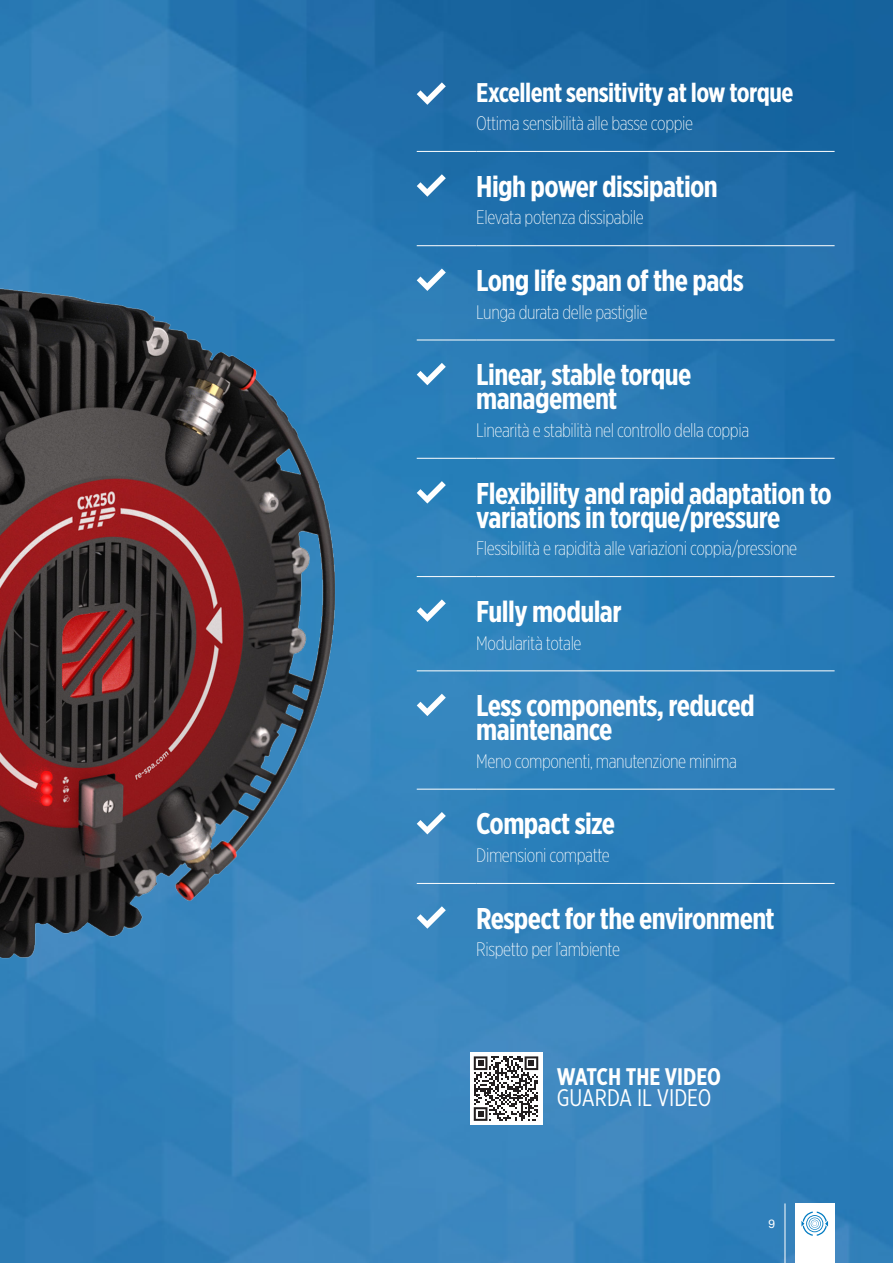
<style>
.page{position:relative;width:893px;height:1263px;background:#fff}
.page>*{position:absolute;margin:0;border:0;box-sizing:border-box;transform-origin:0 0}
.Titolo_Italiano_2{font:700 30px/24px "Gotham X Narrow";letter-spacing:-.02em;color:#fff}
.Testo_Inglese_2{font:700 30px "Gotham X Narrow";letter-spacing:-.02em;color:#fff}
.Titolo_Italiano_2-2{font:700 27px "Gotham X Narrow";letter-spacing:-.02em;color:#fff}
.t1{font:700 24px "Gotham X Narrow";color:#fff}
.t2{font:24px "Gotham X Narrow";color:#fff}
.Testo_Inglese_2-2{font:200 19.5px "Gotham X Narrow";letter-spacing:-.02em;color:#fff}
.t3{font:12px "Helvetica Neue LT Pro";color:#fff}
</style>
<div class="page">
<img style="left:0;top:0;width:893px;height:1263px">
<div style="left:470px;top:1052px;width:72px;height:73px;background:#fff"></div>
<svg style="left:474px;top:1056px;width:64px;height:65px"></svg>
<div style="left:795px;top:1203px;width:40px;height:60px;background:#fff"></div>
<svg style="left:801px;top:1211px;width:27px;height:25px"></svg>
<hr style="left:785px;top:1203px;width:1px;height:60px;background:#fff">
<hr style="left:417px;top:151px;width:59px;height:1px;background:#fff">
<hr style="left:476px;top:151px;width:359px;height:1px;background:#fff">
<hr style="left:417px;top:245px;width:59px;height:1px;background:#fff">
<hr style="left:476px;top:245px;width:359px;height:1px;background:#fff">
<hr style="left:417px;top:340px;width:59px;height:1px;background:#fff">
<hr style="left:476px;top:340px;width:359px;height:1px;background:#fff">
<hr style="left:417px;top:458px;width:59px;height:1px;background:#fff">
<hr style="left:476px;top:458px;width:359px;height:1px;background:#fff">
<hr style="left:417px;top:576px;width:59px;height:1px;background:#fff">
<hr style="left:476px;top:576px;width:359px;height:1px;background:#fff">
<hr style="left:417px;top:671px;width:59px;height:1px;background:#fff">
<hr style="left:476px;top:671px;width:359px;height:1px;background:#fff">
<hr style="left:417px;top:789px;width:59px;height:1px;background:#fff">
<hr style="left:476px;top:789px;width:359px;height:1px;background:#fff">
<hr style="left:417px;top:883px;width:59px;height:1px;background:#fff">
<hr style="left:476px;top:883px;width:359px;height:1px;background:#fff">
<svg style="left:417px;top:82px;width:29px;height:23px"></svg>
<svg style="left:417px;top:174px;width:29px;height:23px"></svg>
<svg style="left:417px;top:269px;width:29px;height:22px"></svg>
<svg style="left:417px;top:363px;width:29px;height:22px"></svg>
<svg style="left:417px;top:481px;width:29px;height:22px"></svg>
<svg style="left:417px;top:599px;width:29px;height:23px"></svg>
<svg style="left:417px;top:694px;width:29px;height:22px"></svg>
<svg style="left:417px;top:812px;width:29px;height:22px"></svg>
<svg style="left:417px;top:906px;width:29px;height:23px"></svg>
<img style="left:0;top:268px;width:364px;height:701px">
<p class="Titolo_Italiano_2-2" style="left:476px;top:76px;width:319px">Excellent sensitivity at low torque</p>
<p class="Testo_Inglese_2-2" style="left:476px;top:112px;width:218px">Ottima sensibilità alle basse coppie</p>
<p class="Testo_Inglese_2" style="left:476px;top:168px;width:243px">High power dissipation</p>
<p class="Testo_Inglese_2-2" style="left:476px;top:206px;width:169px">Elevata potenza dissipabile</p>
<p class="Titolo_Italiano_2" style="left:476px;top:268px;width:269px">Long life span of the pads</p>
<p class="Testo_Inglese_2-2" style="left:476px;top:301px;width:173px">Lunga durata delle pastiglie</p>
<p class="Titolo_Italiano_2" style="left:476px;top:362px;width:216px">Linear, stable torque management</p>
<p class="Testo_Inglese_2-2" style="left:476px;top:419px;width:274px">Linearità e stabilità nel controllo della coppia</p>
<p class="Titolo_Italiano_2" style="left:476px;top:481px;width:357px">Flexibility and rapid adaptation to variations in torque/pressure</p>
<p class="Testo_Inglese_2-2" style="left:476px;top:537px;width:322px">Flessibilità e rapidità alle variazioni coppia/pressione</p>
<p class="Titolo_Italiano_2" style="left:476px;top:599px;width:147px">Fully modular</p>
<p class="Testo_Inglese_2-2" style="left:476px;top:631px;width:107px">Modularità totale</p>
<p class="Titolo_Italiano_2" style="left:476px;top:693px;width:280px">Less components, reduced maintenance</p>
<p class="Testo_Inglese_2-2" style="left:476px;top:750px;width:262px">Meno componenti, manutenzione minima</p>
<p class="Titolo_Italiano_2" style="left:476px;top:812px;width:140px">Compact size</p>
<p class="Testo_Inglese_2-2" style="left:476px;top:844px;width:135px">Dimensioni compatte</p>
<p class="Titolo_Italiano_2" style="left:476px;top:906px;width:300px">Respect for the environment</p>
<p class="Testo_Inglese_2-2" style="left:476px;top:938px;width:145px">Rispetto per l’ambiente</p>
<p class="t1" style="left:557px;top:1061px;width:166px">WATCH THE VIDEO</p>
<p class="t2" style="left:557px;top:1083px;width:156px">GUARDA IL VIDEO</p>
<p class="t3" style="left:768px;top:1216px;width:8px">9</p>
</div>
